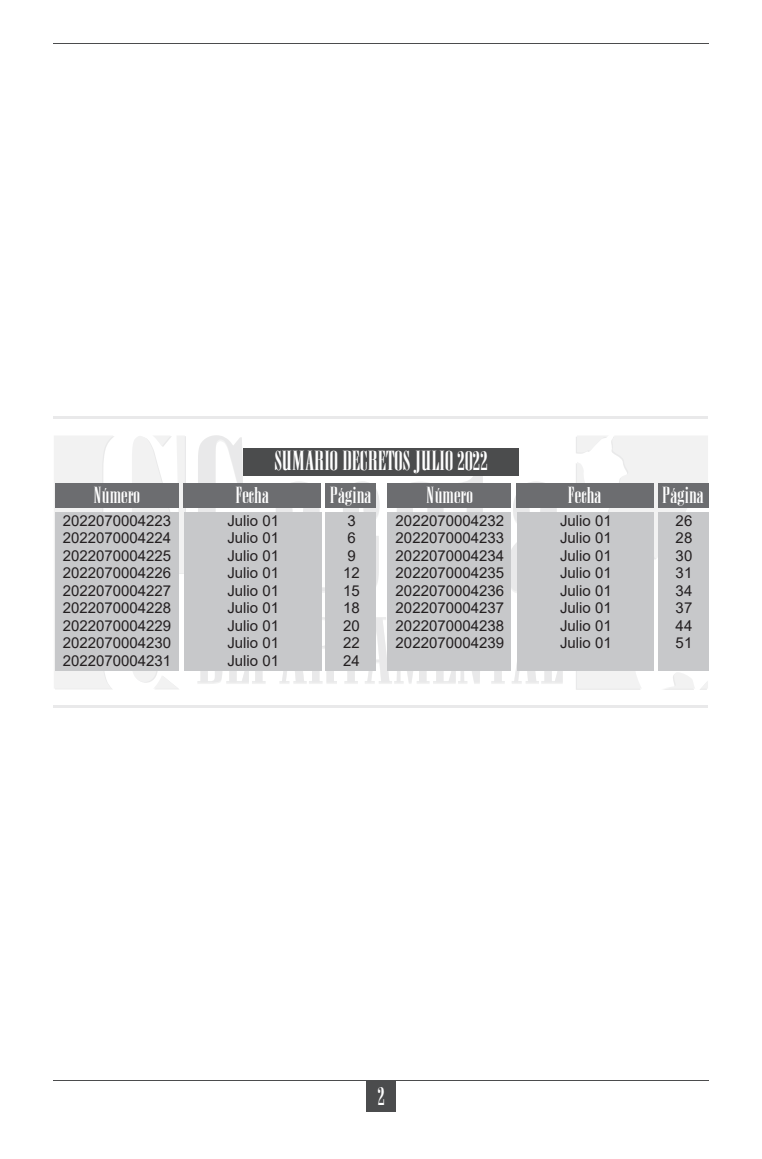
<style>
.page{position:relative;width:762px;height:1159px;background:#fff}
.page>*{position:absolute;margin:0;border:0;box-sizing:border-box;transform-origin:0 0}
.t1{font:23.75px "Anatevka";color:#fff}
.t2{font:22.5px "Anatevka";color:#fff}
.t3{font:20px "Anatevka";color:#fff}
.t4{font:15px/17.5px "Arial";color:#231f20;text-align:justify}
</style>
<div class="page">
<svg style="left:198px;top:435px;width:45px;height:77px"></svg>
<svg style="left:276px;top:481px;width:50px;height:113px"></svg>
<svg style="left:343px;top:481px;width:36px;height:105px"></svg>
<svg style="left:397px;top:482px;width:46px;height:30px"></svg>
<svg style="left:461px;top:476px;width:22px;height:36px"></svg>
<svg style="left:511px;top:481px;width:46px;height:112px"></svg>
<svg style="left:197px;top:617px;width:366px;height:67px"></svg>
<hr style="left:54px;top:705px;width:654px;height:2px;background:#4b4c4d">
<hr style="left:54px;top:416px;width:654px;height:2px;background:#4b4c4d">
<svg style="left:132px;top:436px;width:54px;height:253px"></svg>
<svg style="left:54px;top:436px;width:60px;height:253px"></svg>
<svg style="left:576px;top:436px;width:132px;height:141px"></svg>
<svg style="left:664px;top:672px;width:44px;height:18px"></svg>
<svg style="left:576px;top:671px;width:65px;height:19px"></svg>
<div style="left:366px;top:1080px;width:30px;height:31px;background:#4b4c4d"></div>
<hr style="left:53px;top:1080px;width:656px;height:1px;background:#4b4c4d">
<hr style="left:53px;top:43px;width:656px;height:1px;background:#4b4c4d">
<div style="left:55px;top:483px;width:123px;height:25px;background:#6c6d70"></div>
<div style="left:183px;top:483px;width:138px;height:25px;background:#6c6d70"></div>
<div style="left:326px;top:483px;width:50px;height:25px;background:#6c6d70"></div>
<div style="left:55px;top:512px;width:123px;height:159px;background:#c7c8ca"></div>
<div style="left:184px;top:512px;width:137px;height:159px;background:#c7c8ca"></div>
<div style="left:326px;top:512px;width:50px;height:159px;background:#c7c8ca"></div>
<div style="left:243px;top:448px;width:275px;height:28px;background:#4b4c4d"></div>
<div style="left:388px;top:483px;width:123px;height:25px;background:#6c6d70"></div>
<div style="left:516px;top:483px;width:137px;height:25px;background:#6c6d70"></div>
<div style="left:658px;top:483px;width:50px;height:25px;background:#6c6d70"></div>
<div style="left:388px;top:512px;width:123px;height:159px;background:#c7c8ca"></div>
<div style="left:517px;top:512px;width:136px;height:159px;background:#c7c8ca"></div>
<div style="left:658px;top:512px;width:50px;height:159px;background:#c7c8ca"></div>
<h3 class="t3" style="left:94px;top:483px;width:47px">Número</h3>
<p class="t4" style="left:63px;top:512px;width:110px">2022070004223<br>2022070004224<br>2022070004225<br>2022070004226<br>2022070004227<br>2022070004228<br>2022070004229<br>2022070004230<br>2022070004231</p>
<h1 class="t1" style="left:274px;top:446px;width:215px">SUMARIO DECRETOS JULIO 2022</h1>
<h3 class="t3" style="left:426px;top:483px;width:47px">Número</h3>
<p class="t4" style="left:396px;top:512px;width:110px">2022070004232<br>2022070004233<br>2022070004234<br>2022070004235<br>2022070004236<br>2022070004237<br>2022070004238<br>2022070004239</p>
<h3 class="t3" style="left:235px;top:483px;width:35px">Fecha</h3>
<p class="t4" style="left:227px;top:512px;width:53px">Julio 01<br>Julio 01<br>Julio 01<br>Julio 01<br>Julio 01<br>Julio 01<br>Julio 01<br>Julio 01<br>Julio 01</p>
<h3 class="t3" style="left:330px;top:483px;width:43px">Página</h3>
<p class="t4" style="left:343px;top:512px;width:18px;text-align:left">3<br>6<br>9<br>12<br>15<br>18<br>20<br>22<br>24</p>
<h3 class="t3" style="left:567px;top:483px;width:35px">Fecha</h3>
<p class="t4" style="left:560px;top:512px;width:53px">Julio 01<br>Julio 01<br>Julio 01<br>Julio 01<br>Julio 01<br>Julio 01<br>Julio 01<br>Julio 01</p>
<h3 class="t3" style="left:662px;top:483px;width:43px">Página</h3>
<p class="t4" style="left:675px;top:512px;width:18px">26<br>28<br>30<br>31<br>34<br>37<br>44<br>51</p>
<h2 class="t2" style="left:377px;top:1082px;width:9px">2</h2>
</div>
